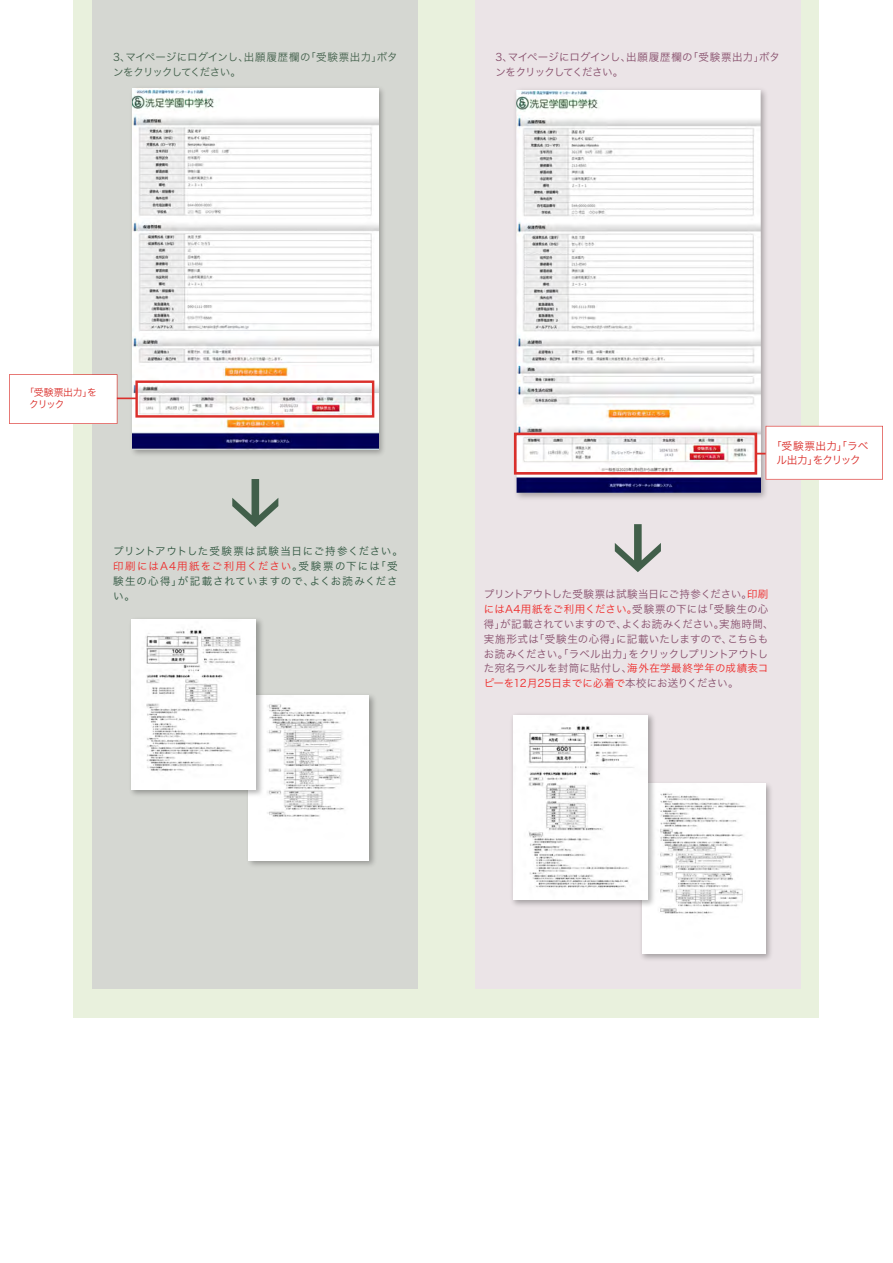
<style>
.page{position:relative;width:893px;height:1263px;background:#fff}
.page>*{position:absolute;margin:0;border:0;box-sizing:border-box;transform-origin:0 0}
.t1{font:10.65px/13.4px "Hira Kaku Pro W3";letter-spacing:-.03em;color:#da2f2b;text-align:center}
.t2{font:10.5px/14.9px "Hira Kaku Pro W3";letter-spacing:.005em;color:#874f6c}
.t3{font:10.5px/14.9px "Hira Kaku Pro W3";letter-spacing:.085em;color:#305640}
.t4{font:10.5px/14.9px "Hira Kaku Pro W3";letter-spacing:-.025em;color:#415f4a}
.t5{font:10.5px/14.9px "Hira Kaku Pro W3";letter-spacing:-.025em;color:#874f6c}
.t6{font:9.9px/12.3px "Hira Kaku Pro W3";letter-spacing:-.035em;color:#da2f2b}
.s1{color:#ee2928}
</style>
<div class="page">
<div style="left:74px;top:0;width:745px;height:1017px;background:#e9f1dd"></div>
<div style="left:475px;top:0;width:325px;height:988px;background:#ebe4e7"></div>
<div style="left:93px;top:0;width:325px;height:988px;background:#d5d7d2"></div>
<svg style="left:245px;top:518px;width:20px;height:9px"></svg>
<svg style="left:615px;top:524px;width:46px;height:48px"></svg>
<img style="left:248px;top:695px;width:127px;height:171px">
<img style="left:249px;top:696px;width:119px;height:164px">
<img style="left:131px;top:619px;width:135px;height:181px">
<img style="left:132px;top:619px;width:124px;height:170px">
<img style="left:641px;top:784px;width:130px;height:176px">
<img style="left:642px;top:783px;width:124px;height:170px">
<img style="left:512px;top:714px;width:146px;height:196px">
<img style="left:513px;top:715px;width:134px;height:185px">
<img style="left:127px;top:88px;width:257px;height:430px">
<img style="left:133px;top:88px;width:245px;height:362px">
<div style="left:135px;top:380px;width:239px;height:38px;border:2px solid #da2f2b"></div>
<svg style="left:9px;top:374px;width:108px;height:50px"></svg>
<hr style="left:117px;top:397px;width:20px;height:2px;background:#da2f2b">
<img style="left:513px;top:89px;width:259px;height:410px">
<img style="left:516px;top:90px;width:245px;height:403px">
<div style="left:514px;top:433px;width:243px;height:42px;border:3px solid #da2f2b"></div>
<svg style="left:756px;top:426px;width:127px;height:54px"></svg>
<p class="t4" style="left:113px;top:49px;width:286px">3、マイページにログインし、出願履歴欄の「受験票出力」ボタンをクリックしてください。</p>
<p class="t5" style="left:495px;top:49px;width:286px">3、マイページにログインし、出願履歴欄の「受験票出力」ボタンをクリックしてください。</p>
<p class="t6" style="left:29px;top:385px;width:69px;text-indent:-5px">「受験票出力」をクリック</p>
<p class="t3" style="left:113px;top:543px;width:291px">プリントアウトした受験票は試験当日にご持参ください。<span class="s1">印刷にはA4用紙をご利用ください</span>。受験票の下には「受験生の心得」が記載されていますので、よくお読みください。</p>
<p class="t1" style="left:771px;top:439px;width:99px">「受験票出力」「ラベル出力」をクリック</p>
<p class="t2" style="left:484px;top:586px;width:291px">プリントアウトした受験票は試験当日にご持参ください。<span class="s1">印刷にはA4用紙をご利用ください。</span>受験票の下には「受験生の心得」が記載されていますので、よくお読みください。実施時間、実施形式は「受験生の心得」に記載いたしますので、こちらもお読みください。「ラベル出力」をクリックしプリントアウトした宛名ラベルを封筒に貼付し、<span class="s1">海外在学最終学年の成績表コピーを12月25日までに必着で</span>本校にお送りください。</p>
</div>
